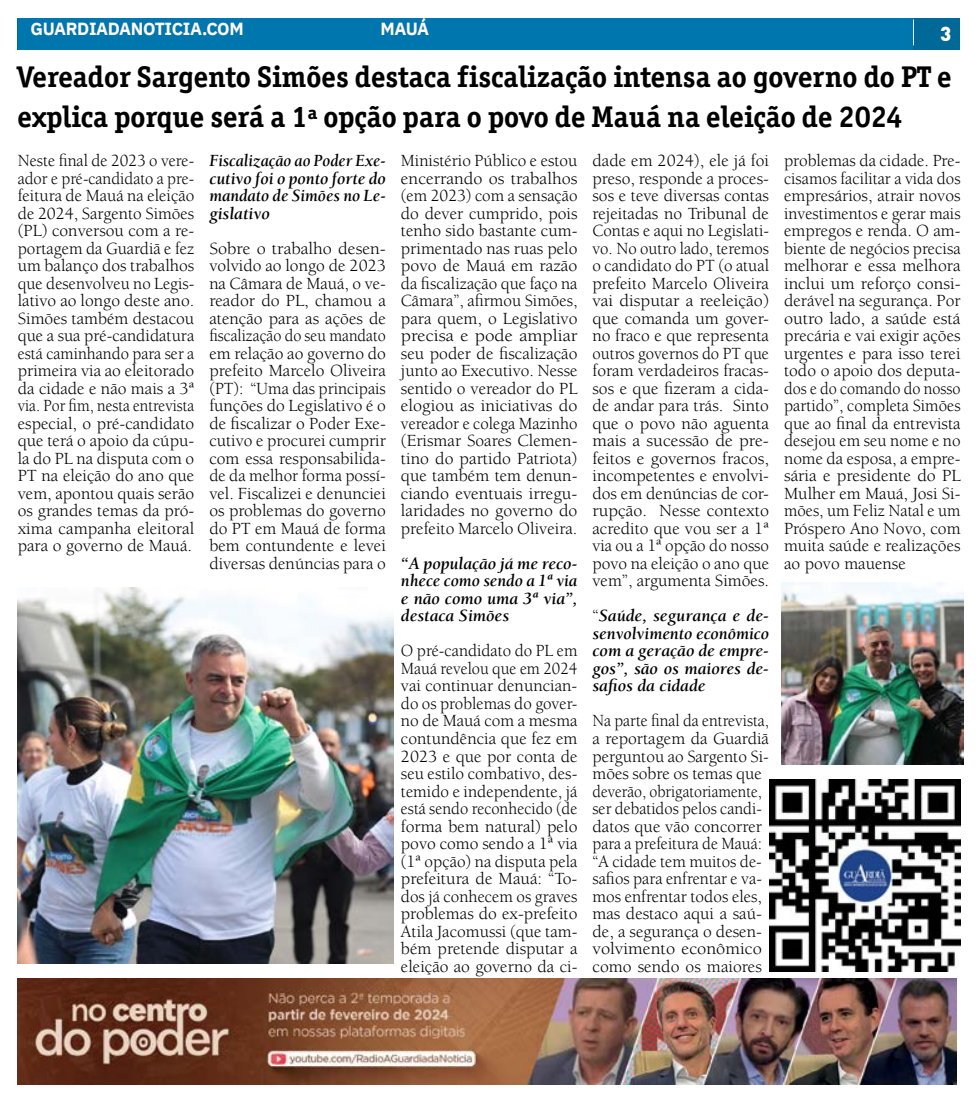
<style>
.page{position:relative;width:978px;height:1099px;background:#fff}
.page>*{position:absolute;margin:0;border:0;box-sizing:border-box;transform-origin:0 0}
.t1{font:700 30px/40px "Officina Ser ITC Std";color:#000}
.t2{font:900 20px "DIN";color:#fff}
.t3{font:17.5px/17.5px "Berkeley Std";color:#000;text-align:justify}
.t4{font:17.5px/17.5px "Berkeley Std";color:#000;text-align:justify;scale:.96 1}
.t5{font:17.5px/17.5px "Berkeley Std";color:#000;text-align:justify;scale:1.04 1}
.t6{font:17.5px/17.5px "Berkeley Std";color:#000;scale:.93 1}
.t7{font:italic 700 17.5px/17.5px "Berkeley Std";color:#000;text-align:justify}
.t8{font:italic 700 17.5px/17.5px "Berkeley Std";color:#000;text-align:justify;scale:.93 1}
.t9{font:700 17.5px "IBM Plex Sans";letter-spacing:-.02em;color:#fff8f5}
.t10{font:900 16px "DIN";letter-spacing:-.02em;color:#fff}
.t11{font:900 13.75px "DIN";letter-spacing:-.02em;color:#fff}
.s1{font-weight:400;font-style:normal}
</style>
<div class="page">
<div style="left:18px;top:18px;width:942px;height:32px;background:#006997"></div>
<svg style="left:913px;top:19px;width:1px;height:26px"></svg>
<div style="left:18px;top:18px;width:895px;height:32px;background:#0076ae"></div>
<img style="left:18px;top:978px;width:939px;height:106px">
<img style="left:769px;top:779px;width:192px;height:192px">
<img style="left:18px;top:588px;width:375px;height:375px">
<img style="left:782px;top:583px;width:181px;height:181px">
<p class="t9" style="left:31px;top:15px;width:215px">GUARDIADANOTICIA.COM</p>
<p class="t9" style="left:381px;top:15px;width:50px">MAUÁ</p>
<h1 class="t1" style="left:17px;top:56px;width:936px">Vereador Sargento Simões destaca fiscalização intensa ao governo do PT e explica porque será a 1ª opção para o povo de Mauá na eleição de 2024</h1>
<p class="t11" style="left:31px;top:24px;width:159px">29 DE SETEMBRO DE 2023</p>
<p class="t2" style="left:940px;top:21px;width:13px">3</p>
<p class="t10" style="left:29px;top:23px;width:182px">GUARDIADANOTICIA.COM</p>
<p class="t4" style="left:18px;top:152px;width:185px">Neste final de 2023 o vere&shy;ador e pré-candidato a pre&shy;feitura de Mauá na eleição de 2024, Sargento Simões (PL) conversou com a re&shy;portagem da Guardiã e fez um balanço dos trabalhos que desenvolveu no Legis&shy;lativo ao longo deste ano.<br>Simões também destacou que a sua pré-candidatura está caminhando para ser a primeira via ao eleitorado da cidade e não mais a 3ª via. Por fim, nesta entrevista especial, o pré-candidato que terá o apoio da cúpu&shy;la do PL na disputa com o PT na eleição do ano que vem, apontou quais serão os grandes temas da pró&shy;xima campanha eleitoral para o governo de Mauá.</p>
<p class="t8" style="left:209px;top:152px;width:191px">Fiscalização ao Poder Exe&shy;cutivo foi o ponto forte do mandato de Simões no Le&shy;gislativo</p>
<p class="t5" style="left:209px;top:240px;width:171px">Sobre o trabalho desen&shy;volvido ao longo de 2023 na Câmara de Mauá, o ve&shy;reador do PL, chamou a atenção para as ações de fiscalização do seu mandato em relação ao governo do prefeito Marcelo Oliveira (PT): “Uma das principais funções do Legislativo é o de fiscalizar o Poder Exe&shy;cutivo e procurei cumprir com essa responsabilida&shy;de da melhor forma possí&shy;vel. Fiscalizei e denunciei os problemas do governo do PT em Mauá de forma bem contundente e levei diversas denúncias para o</p>
<p class="t3" style="left:401px;top:152px;width:178px">Ministério Público e estou encerrando os trabalhos (em 2023) com a sensação do dever cumprido, pois tenho sido bastante cum&shy;primentado nas ruas pelo povo de Mauá em razão da fiscalização que faço na Câmara”, afirmou Simões, para quem, o Legislativo precisa e pode ampliar seu poder de fiscalização junto ao Executivo. Nesse sentido o vereador do PL elogiou as iniciativas do vereador e colega Mazinho (Erismar Soares Clemen&shy;tino do partido Patriota) que também tem denun&shy;ciando eventuais irregu&shy;laridades no governo do prefeito Marcelo Oliveira.</p>
<p class="t7" style="left:401px;top:555px;width:178px">“A população já me reco&shy;nhece como sendo a 1ª via e não como uma 3ª via”, destaca Simões</p>
<p class="t3" style="left:401px;top:642px;width:178px">O pré-candidato do PL em Mauá revelou que em 2024 vai continuar denuncian&shy;do os problemas do gover&shy;no de Mauá com a mesma contundência que fez em 2023 e que por conta de seu estilo combativo, des&shy;temido e independente, já está sendo reconhecido (de forma bem natural) pelo povo como sendo a 1ª via (1ª opção) na disputa pela prefeitura de Mauá: “To&shy;dos já conhecem os graves problemas do ex-prefeito Atila Jacomussi (que tam&shy;bém pretende disputar a eleição ao governo da ci-</p>
<p class="t3" style="left:592px;top:152px;width:178px">dade em 2024), ele já foi preso, responde a proces&shy;sos e teve diversas contas rejeitadas no Tribunal de Contas e aqui no Legislati&shy;vo. No outro lado, teremos o candidato do PT (o atual prefeito Marcelo Oliveira vai disputar a reeleição) que comanda um gover&shy;no fraco e que representa outros governos do PT que foram verdadeiros fracas&shy;sos e que fizeram a cida&shy;de andar para trás. Sinto que o povo não aguenta mais a sucessão de pre&shy;feitos e governos fracos, incompetentes e envolvi&shy;dos em denúncias de cor&shy;rupção. Nesse contexto acredito que vou ser a 1ª via ou a 1ª opção do nosso povo na eleição o ano que vem”, argumenta Simões.</p>
<p class="t7" style="left:592px;top:607px;width:178px"><span class="s1">“</span>Saúde, segurança e de&shy;senvolvimento econômico com a geração de empre&shy;gos”, são os maiores de&shy;safios da cidade</p>
<p class="t6" style="left:592px;top:712px;width:191px">Na parte final da entrevista, a reportagem da Guardiã perguntou ao Sargento Si&shy;mões sobre os temas que deverão, obrigatoriamente, ser debatidos pelos candi&shy;datos que vão concorrer para a prefeitura de Mauá: “A cidade tem muitos de&shy;safios para enfrentar e va&shy;mos enfrentar todos eles, mas destaco aqui a saú&shy;de, a segurança o desen&shy;volvimento econômico como sendo os maiores</p>
<p class="t3" style="left:784px;top:152px;width:178px">problemas da cidade. Pre&shy;cisamos facilitar a vida dos empresários, atrair novos investimentos e gerar mais empregos e renda. O am&shy;biente de negócios precisa melhorar e essa melhora inclui um reforço consi&shy;derável na segurança. Por outro lado, a saúde está precária e vai exigir ações urgentes e para isso terei todo o apoio dos deputa&shy;dos e do comando do nosso partido”, completa Simões que ao final da entrevista desejou em seu nome e no nome da esposa, a empre&shy;sária e presidente do PL Mulher em Mauá, Josi Si&shy;mões, um Feliz Natal e um Próspero Ano Novo, com muita saúde e realizações ao povo mauense</p>
</div>
